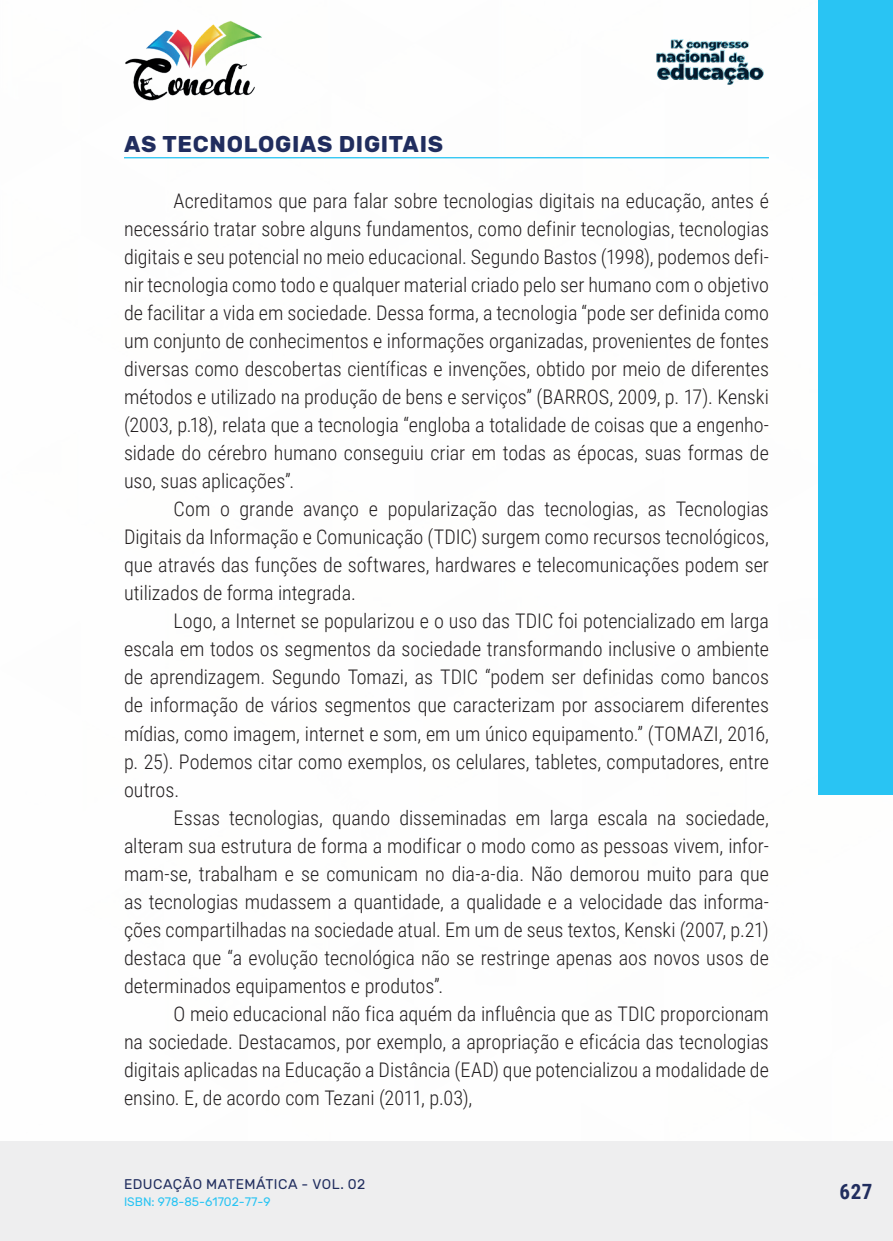
<style>
.page{position:relative;width:893px;height:1241px;background:#fff}
.page>*{position:absolute;margin:0;border:0;box-sizing:border-box;transform-origin:0 0}
._10_SUBTITULO{font:700 22.75px "Rubik";letter-spacing:.03em;color:#202d5e}
.t1{font:700 21px "Roboto Condensed";color:#202d5e}
._9_CORPO{font:300 20.12px/28px "Roboto Condensed";color:#231f20;text-align:justify}
.t2{font:14px "Rubik";letter-spacing:.035em;color:#202d5e}
.t3{font:12.25px "Rubik";color:#29c4f3}
</style>
<div class="page">
<div style="left:0;top:1141px;width:893px;height:99px;background:#eeeeef"></div>
<div style="left:819px;top:0;width:74px;height:794px;background:#29c4f3"></div>
<img style="left:125px;top:20px;width:137px;height:81px">
<img style="left:656px;top:39px;width:108px;height:46px">
<hr style="left:124px;top:157px;width:645px;height:1px;background:#29c4f3">
<p class="_10_SUBTITULO" style="left:124px;top:131px;width:321px">AS TECNOLOGIAS DIGITAIS</p>
<p class="_9_CORPO" style="left:124px;top:186px;width:646px;text-indent:50px">Acreditamos que para falar sobre tecnologias digitais na educação, antes é necessário tratar sobre alguns fundamentos, como definir tecnologias, tecnologias digitais e seu potencial no meio educacional. Segundo Bastos (1998), podemos defi&shy;nir tecnologia como todo e qualquer material criado pelo ser humano com o objetivo de facilitar a vida em sociedade. Dessa forma, a tecnologia “pode ser definida como um conjunto de conhecimentos e informações organizadas, provenientes de fontes diversas como descobertas científicas e invenções, obtido por meio de diferentes métodos e utilizado na produção de bens e serviços” (BARROS, 2009, p. 17). Kenski (2003, p.18), relata que a tecnologia “engloba a totalidade de coisas que a engenho&shy;sidade do cérebro humano conseguiu criar em todas as épocas, suas formas de uso, suas aplicações”.</p>
<p class="_9_CORPO" style="left:124px;top:494px;width:646px;text-indent:50px">Com o grande avanço e popularização das tecnologias, as Tecnologias Digitais da Informação e Comunicação (TDIC) surgem como recursos tecnológicos, que através das funções de softwares, hardwares e telecomunicações podem ser utilizados de forma integrada.</p>
<p class="_9_CORPO" style="left:124px;top:606px;width:646px;text-indent:50px">Logo, a Internet se popularizou e o uso das TDIC foi potencializado em larga escala em todos os segmentos da sociedade transformando inclusive o ambiente de aprendizagem. Segundo Tomazi, as TDIC “podem ser definidas como bancos de informação de vários segmentos que caracterizam por associarem diferentes mídias, como imagem, internet e som, em um único equipamento.” (TOMAZI, 2016, p. 25). Podemos citar como exemplos, os celulares, tabletes, computadores, entre outros.</p>
<p class="_9_CORPO" style="left:124px;top:802px;width:646px;text-indent:50px">Essas tecnologias, quando disseminadas em larga escala na sociedade, alteram sua estrutura de forma a modificar o modo como as pessoas vivem, infor&shy;mam-se, trabalham e se comunicam no dia-a-dia. Não demorou muito para que as tecnologias mudassem a quantidade, a qualidade e a velocidade das informa&shy;ções compartilhadas na sociedade atual. Em um de seus textos, Kenski (2007, p.21) destaca que “a evolução tecnológica não se restringe apenas aos novos usos de determinados equipamentos e produtos”.</p>
<p class="_9_CORPO" style="left:124px;top:998px;width:646px;text-indent:50px">O meio educacional não fica aquém da influência que as TDIC proporcionam na sociedade. Destacamos, por exemplo, a apropriação e eficácia das tecnologias digitais aplicadas na Educação a Distância (EAD) que potencializou a modalidade de ensino. E, de acordo com Tezani (2011, p.03),</p>
<p class="t2" style="left:124px;top:1175px;width:243px">EDUCAÇÃO MATEMÁTICA - VOL. 02</p>
<p class="t3" style="left:124px;top:1194px;width:148px">ISBN: 978-85-61702-77-9</p>
<p class="t1" style="left:839px;top:1176px;width:34px">627</p>
</div>
